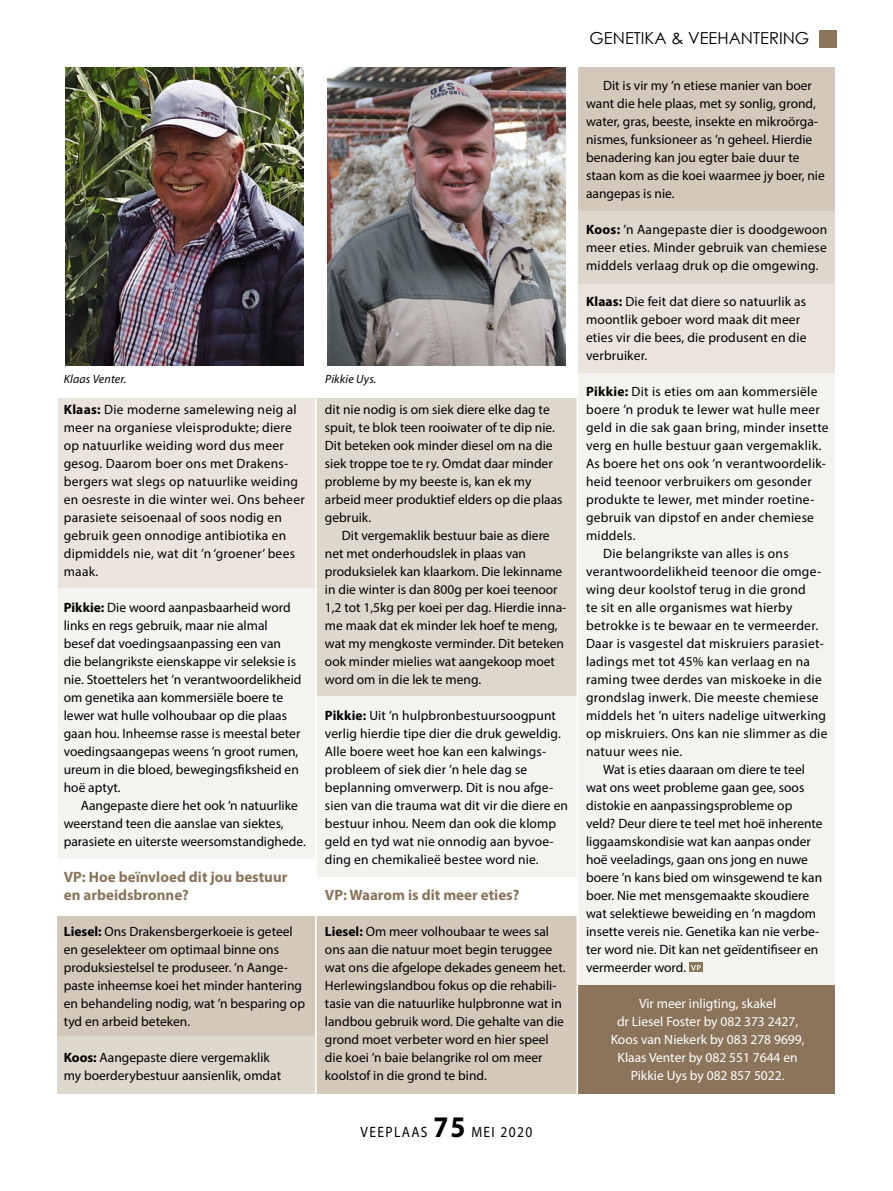
<style>
.page{position:relative;width:893px;height:1191px;background:#fff}
.page>*{position:absolute;margin:0;border:0;box-sizing:border-box;transform-origin:0 0}
.t1{font:16.5px "Century Gothic";color:#000}
.t2{font:700 15px/18px "Myriad Pro";color:#8a745a}
.t3{font:15px "Myriad Pro";letter-spacing:.1em;color:#000;scale:.9 1}
.t4{font:13.5px/18px "Myriad Pro";color:#000}
.t5{font:13.5px/18px "Myriad Pro";letter-spacing:.02em;color:#000}
.t6{font:13.5px/18px "Myriad Pro";color:#fff;text-align:center}
.t7{font:italic 12px "Myriad Pro";letter-spacing:.01em;color:#000}
.s1{font-weight:700}
.s2{font-weight:700;font-size:30px}
</style>
<div class="page">
<div style="left:317px;top:398px;width:260px;height:298px;background:#ded7cb"></div>
<div style="left:322px;top:916px;width:255px;height:177px;background:#d3c8ba"></div>
<svg style="left:57px;top:916px;width:265px;height:178px;background:#d6ccbf"></svg>
<div style="left:58px;top:588px;width:257px;height:271px;background:#f5f3ef"></div>
<div style="left:578px;top:373px;width:256px;height:613px;background:#f5f3ef"></div>
<div style="left:578px;top:986px;width:256px;height:108px;background:#8a745a"></div>
<div style="left:58px;top:398px;width:257px;height:190px;background:#eae4dd"></div>
<div style="left:317px;top:696px;width:271px;height:180px;background:#f5f3ef"></div>
<svg style="left:578px;top:68px;width:256px;height:305px;background:#dcd3c8"></svg>
<hr style="left:315px;top:398px;width:2px;height:709px;background:#fff">
<hr style="left:577px;top:62px;width:1px;height:1045px;background:#fff">
<div style="left:820px;top:30px;width:17px;height:17px;background:#8a745a"></div>
<img style="left:327px;top:68px;width:238px;height:297px">
<img style="left:66px;top:68px;width:238px;height:297px">
<svg style="left:689px;top:962px;width:14px;height:10px"></svg>
<p class="t7" style="left:64px;top:372px;width:64px">Klaas Venter.</p>
<p class="t7" style="left:325px;top:372px;width:53px">Pikkie Uys.</p>
<p class="t5" style="left:64px;top:400px;width:242px"><span class="s1">Klaas:</span> Die moderne samelewing neig al meer na organiese vleisprodukte; diere op natuurlike weiding word dus meer gesog. Daarom boer ons met Drakens&shy;bergers wat slegs op natuurlike weiding en oesreste in die winter wei. Ons beheer parasiete seisoenaal of soos nodig en gebruik geen onnodige antibiotika en dipmiddels nie, wat dit ’n ‘groener’ bees maak.</p>
<p class="t4" style="left:64px;top:598px;width:239px"><span class="s1">Pikkie:</span> Die woord aanpasbaarheid word links en regs gebruik, maar nie almal besef dat voedingsaanpassing een van die belangrikste eienskappe vir seleksie is nie. Stoettelers het ’n verantwoordelikheid om genetika aan kommersiële boere te lewer wat hulle volhoubaar op die plaas gaan hou. Inheemse rasse is meestal beter voedingsaangepas weens ’n groot rumen, ureum in die bloed, bewegingsfiksheid en hoë aptyt.</p>
<p class="t4" style="left:64px;top:796px;width:244px;text-indent:17px">Aangepaste diere het ook ’n natuurlike weerstand teen die aanslae van siektes, parasiete en uiterste weersomstandighede.</p>
<p class="t2" style="left:64px;top:867px;width:225px">VP: Hoe beïnvloed dit jou bestuur en arbeidsbronne?</p>
<p class="t4" style="left:64px;top:922px;width:243px"><span class="s1">Liesel:</span> Ons Drakensbergerkoeie is geteel en geselekteer om optimaal binne ons produksiestelsel te produseer. ’n Aange&shy;paste inheemse koei het minder hantering en behandeling nodig, wat ’n besparing op tyd en arbeid beteken.</p>
<p class="t4" style="left:64px;top:1048px;width:219px"><span class="s1">Koos:</span> Aangepaste diere vergemaklik my boerderybestuur aansienlik, omdat</p>
<p class="t4" style="left:325px;top:400px;width:239px">dit nie nodig is om siek diere elke dag te spuit, te blok teen rooiwater of te dip nie.<br>Dit beteken ook minder diesel om na die siek troppe toe te ry. Omdat daar minder probleme by my beeste is, kan ek my arbeid meer produktief elders op die plaas gebruik.</p>
<p class="t4" style="left:325px;top:526px;width:243px;text-indent:17px">Dit vergemaklik bestuur baie as diere net met onderhoudslek in plaas van produksielek kan klaarkom. Die lekinname in die winter is dan 800g per koei teenoor 1,2 tot 1,5kg per koei per dag. Hierdie inna&shy;me maak dat ek minder lek hoef te meng, wat my mengkoste verminder. Dit beteken ook minder mielies wat aangekoop moet word om in die lek te meng.</p>
<p class="t4" style="left:325px;top:706px;width:245px"><span class="s1">Pikkie:</span> Uit ’n hulpbronbestuursoogpunt verlig hierdie tipe dier die druk geweldig.<br>Alle boere weet hoe kan een kalwings&shy;probleem of siek dier ’n hele dag se beplanning omverwerp. Dit is nou afge&shy;sien van die trauma wat dit vir die diere en bestuur inhou. Neem dan ook die klomp geld en tyd wat nie onnodig aan byvoe&shy;ding en chemikalieë bestee word nie.</p>
<p class="t2" style="left:325px;top:885px;width:196px">VP: Waarom is dit meer eties?</p>
<p class="t4" style="left:325px;top:922px;width:242px"><span class="s1">Liesel:</span> Om meer volhoubaar te wees sal ons aan die natuur moet begin teruggee wat ons die afgelope dekades geneem het.<br>Herlewingslandbou fokus op die rehabili&shy;tasie van die natuurlike hulpbronne wat in landbou gebruik word. Die gehalte van die grond moet verbeter word en hier speel die koei ’n baie belangrike rol om meer koolstof in die grond te bind.</p>
<p class="t3" style="left:361px;top:1122px;width:192px">VEEPLAAS <span class="s2">75</span> MEI 2020</p>
<p class="t1" style="left:589px;top:27px;width:221px">GENETIKA &amp; VEEHANTERING</p>
<p class="t4" style="left:586px;top:76px;width:240px;text-indent:17px">Dit is vir my ’n etiese manier van boer want die hele plaas, met sy sonlig, grond, water, gras, beeste, insekte en mikroörga&shy;nismes, funksioneer as ’n geheel. Hierdie benadering kan jou egter baie duur te staan kom as die koei waarmee jy boer, nie aangepas is nie.</p>
<p class="t4" style="left:586px;top:220px;width:243px;text-align:justify"><span class="s1">Koos:</span> ’n Aangepaste dier is doodgewoon meer eties. Minder gebruik van chemiese middels verlaag druk op die omgewing.</p>
<p class="t4" style="left:586px;top:292px;width:222px"><span class="s1">Klaas:</span> Die feit dat diere so natuurlik as moontlik geboer word maak dit meer eties vir die bees, die produsent en die verbruiker.</p>
<p class="t5" style="left:586px;top:382px;width:233px"><span class="s1">Pikkie:</span> Dit is eties om aan kommersiële</p>
<p class="t5" style="left:586px;top:400px;width:235px">boere ’n produk te lewer wat hulle meer</p>
<p class="t5" style="left:586px;top:418px;width:244px">geld in die sak gaan bring, minder insette</p>
<p class="t5" style="left:586px;top:436px;width:237px">verg en hulle bestuur gaan vergemaklik.</p>
<p class="t5" style="left:586px;top:454px;width:241px">As boere het ons ook ’n verantwoordelik-</p>
<p class="t5" style="left:586px;top:472px;width:227px">heid teenoor verbruikers om gesonder</p>
<p class="t5" style="left:586px;top:490px;width:230px">produkte te lewer, met minder roetine-</p>
<p class="t5" style="left:586px;top:508px;width:229px">gebruik van dipstof en ander chemiese</p>
<p class="t5" style="left:586px;top:526px;width:51px">middels.</p>
<p class="t5" style="left:603px;top:544px;width:187px">Die belangrikste van alles is ons</p>
<p class="t5" style="left:586px;top:562px;width:237px">verantwoordelikheid teenoor die omge-</p>
<p class="t5" style="left:586px;top:580px;width:221px">wing deur koolstof terug in die grond</p>
<p class="t5" style="left:586px;top:598px;width:208px">te sit en alle organismes wat hierby</p>
<p class="t5" style="left:586px;top:616px;width:234px">betrokke is te bewaar en te vermeerder.</p>
<p class="t5" style="left:586px;top:634px;width:239px">Daar is vasgestel dat miskruiers parasiet-</p>
<p class="t5" style="left:586px;top:652px;width:226px">ladings met tot 45% kan verlaag en na</p>
<p class="t5" style="left:586px;top:670px;width:237px">raming twee derdes van miskoeke in die</p>
<p class="t5" style="left:586px;top:688px;width:234px">grondslag inwerk. Die meeste chemiese</p>
<p class="t5" style="left:586px;top:706px;width:242px">middels het ’n uiters nadelige uitwerking</p>
<p class="t5" style="left:586px;top:724px;width:243px">op miskruiers. Ons kan nie slimmer as die</p>
<p class="t5" style="left:586px;top:742px;width:98px">natuur wees nie.</p>
<p class="t4" style="left:603px;top:760px;width:203px">Wat is eties daaraan om diere te teel</p>
<p class="t4" style="left:586px;top:778px;width:220px">wat ons weet probleme gaan gee, soos</p>
<p class="t4" style="left:586px;top:796px;width:208px">distokie en aanpassingsprobleme op</p>
<p class="t4" style="left:586px;top:814px;width:238px">veld? Deur diere te teel met hoë inherente</p>
<p class="t4" style="left:586px;top:832px;width:226px">liggaamskondisie wat kan aanpas onder</p>
<p class="t4" style="left:586px;top:850px;width:224px">hoë veeladings, gaan ons jong en nuwe</p>
<p class="t4" style="left:586px;top:868px;width:238px">boere ’n kans bied om winsgewend te kan</p>
<p class="t4" style="left:586px;top:886px;width:225px">boer. Nie met mensgemaakte skoudiere</p>
<p class="t4" style="left:586px;top:904px;width:232px">wat selektiewe beweiding en ’n magdom</p>
<p class="t4" style="left:586px;top:922px;width:235px">insette vereis nie. Genetika kan nie verbe-</p>
<p class="t4" style="left:586px;top:940px;width:234px">ter word nie. Dit kan net geïdentifiseer en</p>
<p class="t4" style="left:586px;top:958px;width:102px">vermeerder word.</p>
<p class="t6" style="left:611px;top:994px;width:195px">Vir meer inligting, skakel<br>dr Liesel Foster by 082 373 2427,<br>Koos van Niekerk by 083 278 9699,<br>Klaas Venter by 082 551 7644 en<br>Pikkie Uys by 082 857 5022.</p>
</div>
